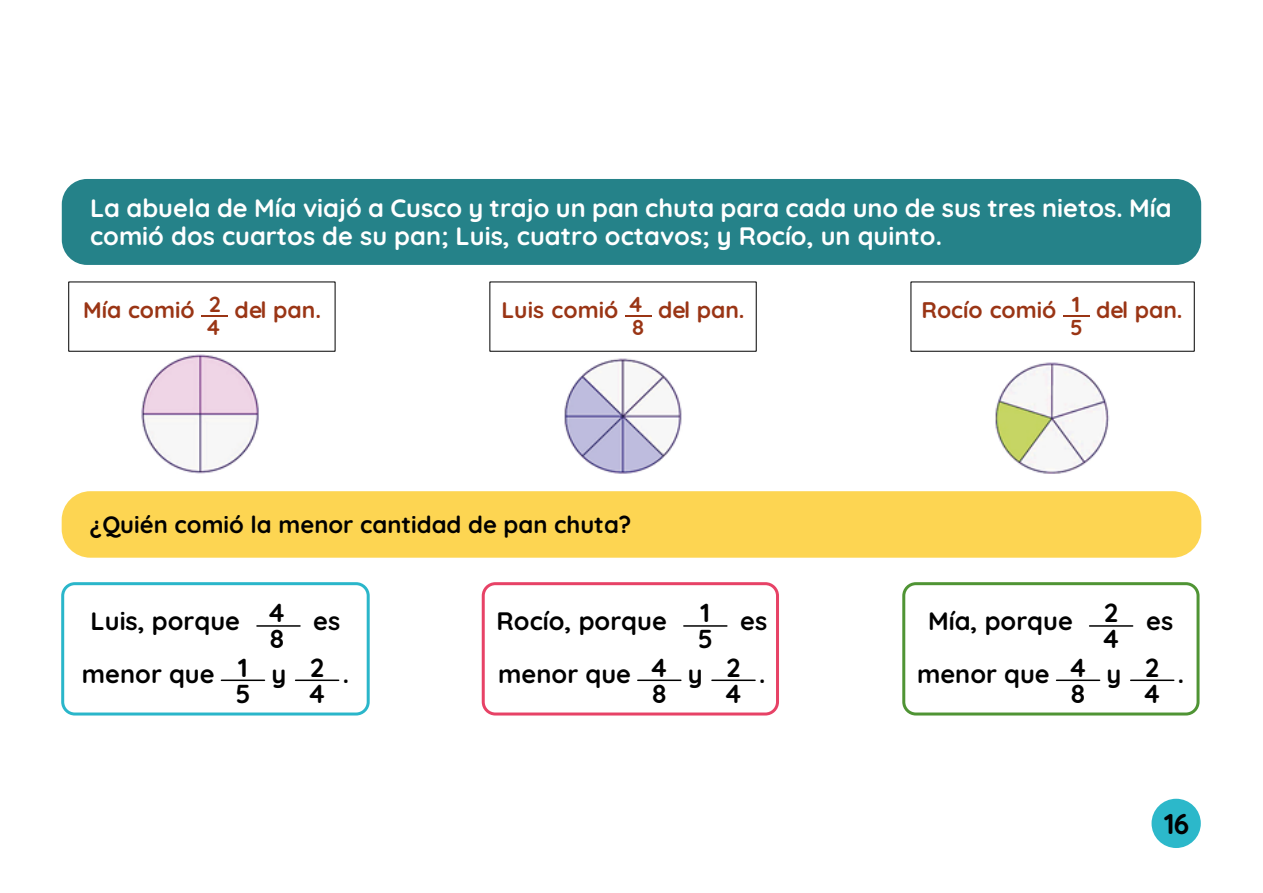
<style>
.page{position:relative;width:1263px;height:893px;background:#fff}
.page>*{position:absolute;margin:0;border:0;box-sizing:border-box;transform-origin:0 0}
.t1{font:700 28.65px "Quicksand";color:#010101}
.t2{font:700 26.1px/26.1px "Quicksand";color:#010101}
.t3{font:700 25.2px/28.3px "Quicksand";color:#fff}
.t4{font:700 25.2px/53.6px "Quicksand";color:#010101}
.t5{font:700 23.7px "Quicksand";color:#010101}
.t6{font:700 22.65px "Quicksand";color:#9a3515}
.t7{font:700 21.75px "Quicksand";color:#9a3515}
.s1{color:#fff}
</style>
<div class="page">
<div style="left:1151px;top:799px;width:50px;height:49px;background:#2cb8ca;border-radius:50%"></div>
<div style="left:62px;top:179px;width:1139px;height:86px;background:#258289;border-radius:25px"></div>
<div style="left:62px;top:491px;width:1139px;height:67px;background:#fdd552;border-radius:29px"></div>
<hr style="left:202px;top:315px;width:26px;height:2px;background:#9a3515">
<img style="left:141px;top:354px;width:118px;height:120px">
<hr style="left:625px;top:315px;width:26px;height:2px;background:#9a3515">
<img style="left:564px;top:358px;width:118px;height:116px">
<hr style="left:1063px;top:315px;width:26px;height:2px;background:#9a3515">
<img style="left:995px;top:362px;width:114px;height:112px">
<div style="left:61px;top:582px;width:309px;height:133px;border:3px solid #2ab6ca;border-radius:12px"></div>
<div style="left:482px;top:582px;width:297px;height:133px;border:3px solid #e74266;border-radius:12px"></div>
<div style="left:902px;top:582px;width:297px;height:133px;border:3px solid #4f9434;border-radius:12px"></div>
<hr style="left:684px;top:625px;width:43px;height:2px;background:#010101">
<hr style="left:638px;top:679px;width:43px;height:2px;background:#010101">
<hr style="left:712px;top:679px;width:43px;height:2px;background:#010101">
<hr style="left:257px;top:625px;width:43px;height:2px;background:#010101">
<hr style="left:221px;top:679px;width:43px;height:2px;background:#010101">
<hr style="left:296px;top:679px;width:43px;height:2px;background:#010101">
<hr style="left:1089px;top:625px;width:44px;height:2px;background:#010101">
<hr style="left:1056px;top:679px;width:43px;height:2px;background:#010101">
<hr style="left:1131px;top:679px;width:43px;height:2px;background:#010101">
<p class="t3" style="left:90px;top:191px;width:1083px">La abuela de Mía viajó a Cusco y trajo un pan chuta para cada uno de sus tres nietos. Mía comió dos cuartos de su pan; Luis, cuatro octavos; y Rocío, un quinto.</p>
<p class="t6" style="left:83px;top:292px;width:140px">Mía comió <sup>2</sup></p>
<p class="t7" style="left:207px;top:310px;width:14px">4</p>
<p class="t6" style="left:235px;top:292px;width:88px">del pan.</p>
<p class="t6" style="left:501px;top:292px;width:142px">Luis comió <sup>4</sup></p>
<p class="t7" style="left:632px;top:310px;width:13px">8</p>
<p class="t6" style="left:658px;top:292px;width:88px">del pan.</p>
<p class="t6" style="left:921px;top:292px;width:160px">Rocío comió <sup>1</sup></p>
<p class="t7" style="left:1070px;top:310px;width:14px">5</p>
<p class="t6" style="left:1096px;top:292px;width:88px">del pan.</p>
<p class="t5" style="left:90px;top:506px;width:543px">¿Quién comió la menor cantidad de pan chuta?</p>
<p class="t2" style="left:269px;top:597px;width:17px">4<br>8</p>
<p class="t4" style="left:82px;top:591px;width:260px;text-indent:9px">Luis, porque <span class="s1">(5</span> es menor que</p>
<p class="t2" style="left:235px;top:652px;width:17px">1<br>5</p>
<p class="t2" style="left:309px;top:652px;width:17px">2<br>4</p>
<p class="t4" style="left:271px;top:645px;width:16px">y</p>
<p class="t4" style="left:343px;top:645px;width:8px">.</p>
<p class="t2" style="left:698px;top:597px;width:17px">1<br>5</p>
<p class="t4" style="left:497px;top:591px;width:272px">Rocío, porque <span class="s1">(5</span> es menor que</p>
<p class="t2" style="left:652px;top:652px;width:17px">4<br>8</p>
<p class="t2" style="left:726px;top:652px;width:17px">2<br>4</p>
<p class="t4" style="left:688px;top:645px;width:16px">y</p>
<p class="t4" style="left:759px;top:645px;width:8px">.</p>
<p class="t2" style="left:1103px;top:597px;width:17px">2<br>4</p>
<p class="t4" style="left:917px;top:591px;width:258px;text-indent:11px">Mía, porque <span class="s1">(5</span> es menor que</p>
<p class="t2" style="left:1070px;top:652px;width:17px">4<br>8</p>
<p class="t2" style="left:1144px;top:652px;width:17px">2<br>4</p>
<p class="t4" style="left:1106px;top:645px;width:16px">y</p>
<p class="t4" style="left:1178px;top:645px;width:8px">.</p>
<p class="t1" style="left:1164px;top:801px;width:27px">16</p>
</div>
